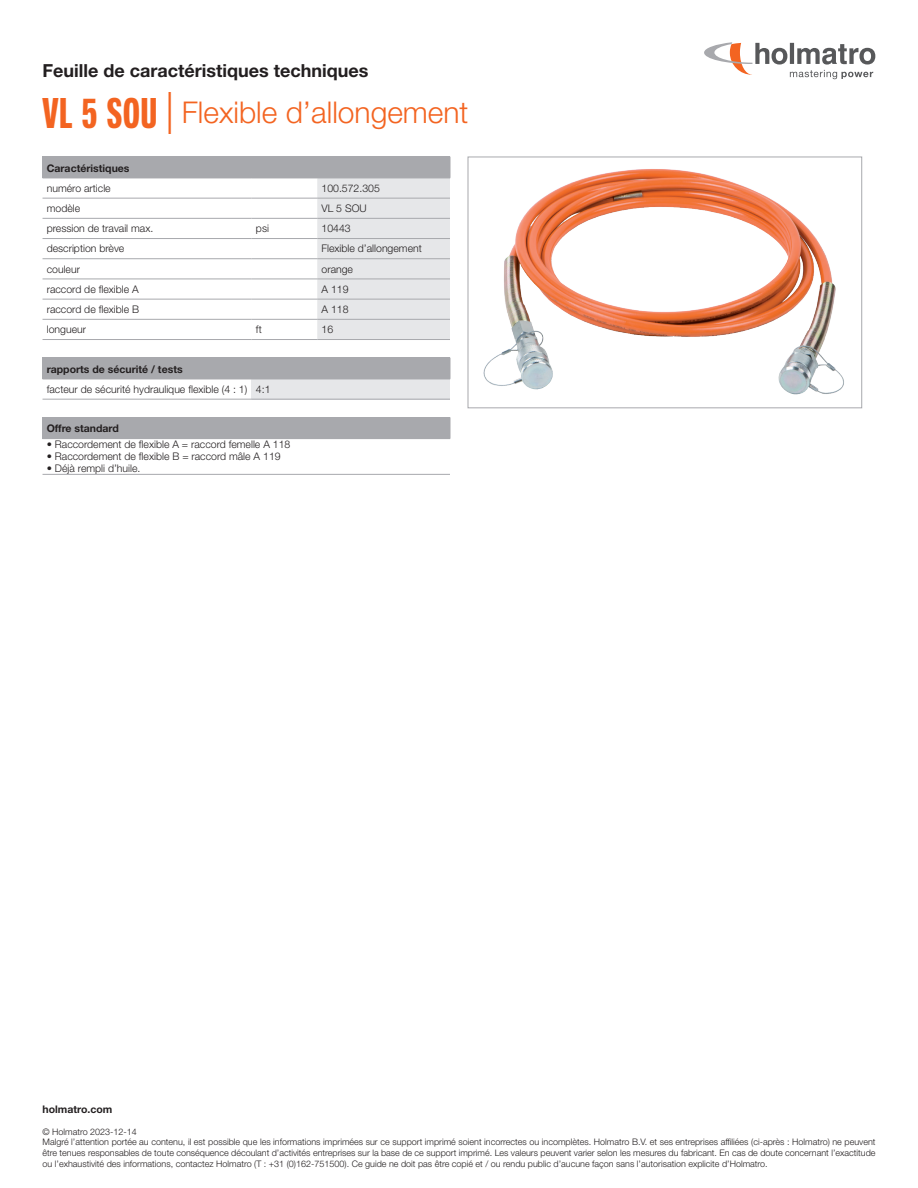
<style>
.page{position:relative;width:918px;height:1188px;background:#fff}
.page>*{position:absolute;margin:0;border:0;box-sizing:border-box;transform-origin:0 0}
.t1{font:300 30px "Helvetica Neue LT Std";color:#f36421}
.t2{font:700 18px "Helvetica Neue LT Std";color:#231f20}
.t3{font:300 10.5px "Helvetica Neue LT Std";color:#231f20}
.t4{font:700 10.5px "Helvetica Neue LT Std";color:#231f20}
.t5{font:300 9px/10.8px "Helvetica Neue LT Std";color:#231f20}
.s1{font-family:"Neue Helvetica Pro 79 Cm";font-weight:700;font-size:42px}
.s2{font-size:42px}
</style>
<div class="page">
<svg style="left:704px;top:42px;width:171px;height:37px"></svg>
<div style="left:43px;top:157px;width:407px;height:21px;background:#a8a9ad"></div>
<svg style="left:317px;top:157px;width:134px;height:182px;background:#dedfe1"></svg>
<hr style="left:43px;top:178px;width:209px;height:1px;background:#a8a9ad">
<hr style="left:252px;top:178px;width:65px;height:1px;background:#a8a9ad">
<hr style="left:317px;top:178px;width:133px;height:1px;background:#a8a9ad">
<hr style="left:43px;top:198px;width:209px;height:1px;background:#a8a9ad">
<hr style="left:252px;top:198px;width:65px;height:1px;background:#a8a9ad">
<hr style="left:317px;top:198px;width:133px;height:1px;background:#a8a9ad">
<hr style="left:43px;top:218px;width:209px;height:1px;background:#a8a9ad">
<hr style="left:252px;top:218px;width:65px;height:1px;background:#a8a9ad">
<hr style="left:317px;top:218px;width:133px;height:1px;background:#a8a9ad">
<hr style="left:43px;top:238px;width:209px;height:1px;background:#a8a9ad">
<hr style="left:252px;top:238px;width:65px;height:1px;background:#a8a9ad">
<hr style="left:317px;top:238px;width:133px;height:1px;background:#a8a9ad">
<hr style="left:43px;top:258px;width:209px;height:1px;background:#a8a9ad">
<hr style="left:252px;top:258px;width:65px;height:1px;background:#a8a9ad">
<hr style="left:317px;top:258px;width:133px;height:1px;background:#a8a9ad">
<hr style="left:43px;top:279px;width:209px;height:1px;background:#a8a9ad">
<hr style="left:252px;top:279px;width:65px;height:1px;background:#a8a9ad">
<hr style="left:317px;top:279px;width:133px;height:1px;background:#a8a9ad">
<hr style="left:43px;top:299px;width:209px;height:1px;background:#a8a9ad">
<hr style="left:252px;top:299px;width:65px;height:1px;background:#a8a9ad">
<hr style="left:317px;top:299px;width:133px;height:1px;background:#a8a9ad">
<hr style="left:43px;top:339px;width:209px;height:1px;background:#a8a9ad">
<hr style="left:43px;top:319px;width:209px;height:1px;background:#a8a9ad">
<hr style="left:252px;top:339px;width:65px;height:1px;background:#a8a9ad">
<hr style="left:252px;top:319px;width:65px;height:1px;background:#a8a9ad">
<hr style="left:317px;top:339px;width:133px;height:1px;background:#a8a9ad">
<hr style="left:317px;top:319px;width:133px;height:1px;background:#a8a9ad">
<div style="left:43px;top:358px;width:407px;height:21px;background:#a8a9ad"></div>
<div style="left:252px;top:379px;width:198px;height:20px;background:#e6e7e9"></div>
<svg style="left:450px;top:358px;width:1px;height:21px"></svg>
<hr style="left:43px;top:399px;width:209px;height:1px;background:#a8a9ad">
<hr style="left:43px;top:379px;width:209px;height:1px;background:#a8a9ad">
<hr style="left:252px;top:399px;width:198px;height:1px;background:#a8a9ad">
<hr style="left:252px;top:379px;width:198px;height:1px;background:#a8a9ad">
<div style="left:43px;top:417px;width:407px;height:22px;background:#a8a9ad"></div>
<svg style="left:450px;top:417px;width:1px;height:21px"></svg>
<hr style="left:43px;top:474px;width:407px;height:1px;background:#a8a9ad">
<img style="left:483px;top:169px;width:361px;height:226px">
<div style="left:468px;top:157px;width:394px;height:251px;border:1px solid #a8a9ad"></div>
<h2 class="t2" style="left:43px;top:59px;width:327px">Feuille de caractéristiques techniques</h2>
<h1 class="t1" style="left:43px;top:94px;width:428px"><span class="s1">VL 5 SOU</span> <span class="s2">|</span> Flexible d’allongement</h1>
<p class="t4" style="left:47px;top:161px;width:84px">Caractéristiques</p>
<p class="t3" style="left:47px;top:182px;width:65px">numéro article</p>
<p class="t3" style="left:322px;top:182px;width:60px">100.572.305</p>
<p class="t3" style="left:47px;top:202px;width:35px">modèle</p>
<p class="t3" style="left:322px;top:202px;width:47px">VL 5 SOU</p>
<p class="t3" style="left:47px;top:222px;width:108px">pression de travail max.</p>
<p class="t3" style="left:256px;top:222px;width:15px">psi</p>
<p class="t3" style="left:322px;top:222px;width:31px">10443</p>
<p class="t3" style="left:47px;top:242px;width:79px">description brève</p>
<p class="t3" style="left:322px;top:242px;width:102px">Flexible d’allongement</p>
<p class="t3" style="left:47px;top:262px;width:35px">couleur</p>
<p class="t3" style="left:322px;top:262px;width:33px">orange</p>
<p class="t3" style="left:47px;top:283px;width:94px">raccord de flexible A</p>
<p class="t3" style="left:322px;top:283px;width:29px">A 119</p>
<p class="t3" style="left:47px;top:303px;width:94px">raccord de flexible B</p>
<p class="t3" style="left:322px;top:303px;width:29px">A 118</p>
<p class="t3" style="left:47px;top:323px;width:41px">longueur</p>
<p class="t3" style="left:256px;top:323px;width:7px">ft</p>
<p class="t3" style="left:322px;top:323px;width:13px">16</p>
<p class="t4" style="left:47px;top:362px;width:137px">rapports de sécurité / tests</p>
<p class="t3" style="left:47px;top:383px;width:225px">facteur de sécurité hydraulique flexible (4 : 1) 4:1</p>
<p class="t4" style="left:47px;top:422px;width:74px">Offre standard</p>
<p class="t3" style="left:47px;top:438px;width:245px">• Raccordement de flexible A = raccord femelle A 118</p>
<p class="t3" style="left:47px;top:450px;width:235px">• Raccordement de flexible B = raccord mâle A 119</p>
<p class="t3" style="left:47px;top:462px;width:95px">• Déjà rempli d’huile.</p>
<p class="t4" style="left:43px;top:1103px;width:71px">holmatro.com</p>
<p class="t5" style="left:43px;top:1126px;width:835px">© Holmatro 2023-12-14<br>Malgré l’attention portée au contenu, il est possible que les informations imprimées sur ce support imprimé soient incorrectes ou incomplètes. Holmatro B.V. et ses entreprises affiliées (ci-après : Holmatro) ne peuvent être tenues responsables de toute conséquence découlant d’activités entreprises sur la base de ce support imprimé. Les valeurs peuvent varier selon les mesures du fabricant. En cas de doute concernant l’exactitude ou l’exhaustivité des informations, contactez Holmatro (T : +31 (0)162-751500). Ce guide ne doit pas être copié et / ou rendu public d’aucune façon sans l’autorisation explicite d’Holmatro.</p>
</div>
